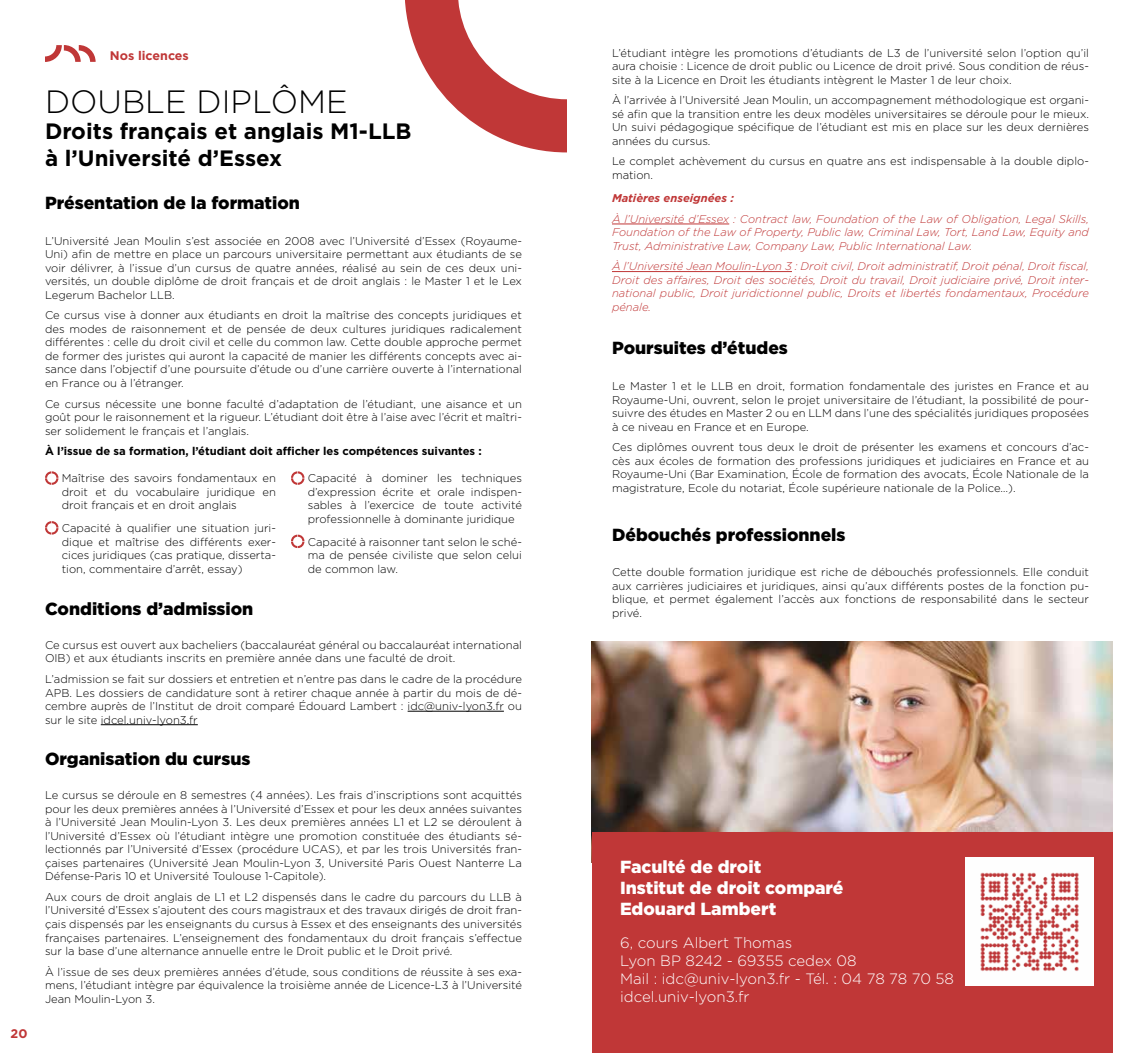
<style>
.page{position:relative;width:1134px;height:1053px;background:#fff}
.page>*{position:absolute;margin:0;border:0;box-sizing:border-box;transform-origin:0 0}
.t1{font:300 32.25px "Gotham";color:#000}
.t2{font:700 22.25px/26.6px "Gotham";color:#000}
.t3{font:900 17.5px "Gotham";color:#000}
.t4{font:900 17.5px/21px "Gotham";color:#fff}
.t5{font:300 15px/18px "Gotham";color:#fff}
.t6{font:700 12.5px "Gotham";color:#c03737}
.t7{font:300 11.25px/13.5px "Gotham";color:#000;text-align:justify}
.t8{font:italic 300 11.25px/13.5px "Gotham";color:#c03737;text-align:justify}
.t9{font:700 11.25px "Gotham";color:#000}
.t10{font:italic 700 11.25px "Gotham";color:#c03737}
</style>
<div class="page">
<img style="left:592px;top:641px;width:521px;height:191px">
<div style="left:592px;top:832px;width:521px;height:220px;background:#c03737"></div>
<svg style="left:45px;top:45px;width:51px;height:17px"></svg>
<svg style="left:405px;top:0;width:162px;height:152px"></svg>
<hr style="left:408px;top:710px;width:96px;height:1px;background:#000">
<hr style="left:101px;top:724px;width:97px;height:1px;background:#000">
<hr style="left:612px;top:224px;width:117px;height:1px;background:#c03737">
<hr style="left:612px;top:271px;width:180px;height:1px;background:#c03737">
<img style="left:966px;top:857px;width:127px;height:128px">
<svg style="left:45px;top:471px;width:13px;height:14px"></svg>
<svg style="left:45px;top:521px;width:13px;height:13px"></svg>
<svg style="left:291px;top:471px;width:13px;height:14px"></svg>
<svg style="left:291px;top:534px;width:13px;height:14px"></svg>
<p class="t6" style="left:11px;top:1025px;width:18px">20</p>
<p class="t6" style="left:110px;top:48px;width:81px">Nos licences</p>
<h1 class="t1" style="left:45px;top:81px;width:304px">DOUBLE DIPLÔME</h1>
<h2 class="t2" style="left:45px;top:118px;width:368px">Droits français et anglais M1-LLB à l’Université d’Essex</h2>
<h3 class="t3" style="left:45px;top:191px;width:256px">Présentation de la formation</h3>
<p class="t7" style="left:45px;top:234px;width:478px">L’Université Jean Moulin s’est associée en 2008 avec l’Université d’Essex (Royaume-Uni) afin de mettre en place un parcours universitaire permettant aux étudiants de se voir délivrer, à l’issue d’un cursus de quatre années, réalisé au sein de ces deux uni&shy;versités, un double diplôme de droit français et de droit anglais : le Master 1 et le Lex Legerum Bachelor LLB.</p>
<p class="t7" style="left:45px;top:308px;width:478px">Ce cursus vise à donner aux étudiants en droit la maîtrise des concepts juridiques et des modes de raisonnement et de pensée de deux cultures juridiques radicalement différentes : celle du droit civil et celle du common law. Cette double approche permet de former des juristes qui auront la capacité de manier les différents concepts avec ai&shy;sance dans l’objectif d’une poursuite d’étude ou d’une carrière ouverte à l’international en France ou à l’étranger.</p>
<p class="t7" style="left:45px;top:396px;width:478px">Ce cursus nécessite une bonne faculté d’adaptation de l’étudiant, une aisance et un goût pour le raisonnement et la rigueur. L’étudiant doit être à l’aise avec l’écrit et maîtri&shy;ser solidement le français et l’anglais.</p>
<p class="t9" style="left:45px;top:443px;width:438px">À l’issue de sa formation, l’étudiant doit afficher les compétences suivantes :</p>
<p class="t7" style="left:62px;top:471px;width:216px">Maîtrise des savoirs fondamentaux en droit et du vocabulaire juridique en droit français et en droit anglais</p>
<p class="t7" style="left:62px;top:521px;width:216px">Capacité à qualifier une situation juri&shy;dique et maîtrise des différents exer&shy;cices juridiques (cas pratique, disserta&shy;tion, commentaire d’arrêt, essay)</p>
<h3 class="t3" style="left:45px;top:596px;width:210px">Conditions d’admission</h3>
<p class="t7" style="left:308px;top:471px;width:216px">Capacité à dominer les techniques d’expression écrite et orale indispen&shy;sables à l’exercice de toute activité professionnelle à dominante juridique</p>
<p class="t7" style="left:308px;top:534px;width:216px">Capacité à raisonner tant selon le sché&shy;ma de pensée civiliste que selon celui de common law.</p>
<p class="t7" style="left:45px;top:638px;width:478px">Ce cursus est ouvert aux bacheliers (baccalauréat général ou baccalauréat international<br>OIB) et aux étudiants inscrits en première année dans une faculté de droit.</p>
<p class="t7" style="left:45px;top:672px;width:478px">L’admission se fait sur dossiers et entretien et n’entre pas dans le cadre de la procédure APB. Les dossiers de candidature sont à retirer chaque année à partir du mois de dé&shy;cembre auprès de l’Institut de droit comparé Édouard Lambert : idc@univ-lyon3.fr ou sur le site idcel.univ-lyon3.fr</p>
<h3 class="t3" style="left:45px;top:746px;width:207px">Organisation du cursus</h3>
<p class="t7" style="left:45px;top:788px;width:478px">Le cursus se déroule en 8 semestres (4 années). Les frais d’inscriptions sont acquittés pour les deux premières années à l’Université d’Essex et pour les deux années suivantes à l’Université Jean Moulin-Lyon 3. Les deux premières années L1 et L2 se déroulent à l’Université d’Essex où l’étudiant intègre une promotion constituée des étudiants sé&shy;lectionnés par l’Université d’Essex (procédure UCAS), et par les trois Universités fran&shy;çaises partenaires (Université Jean Moulin-Lyon 3, Université Paris Ouest Nanterre La Défense-Paris 10 et Université Toulouse 1-Capitole).</p>
<p class="t7" style="left:45px;top:889px;width:478px">Aux cours de droit anglais de L1 et L2 dispensés dans le cadre du parcours du LLB à l’Université d’Essex s’ajoutent des cours magistraux et des travaux dirigés de droit fran&shy;çais dispensés par les enseignants du cursus à Essex et des enseignants des universités françaises partenaires. L’enseignement des fondamentaux du droit français s’effectue sur la base d’une alternance annuelle entre le Droit public et le Droit privé.</p>
<p class="t7" style="left:45px;top:964px;width:478px">À l’issue de ses deux premières années d’étude, sous conditions de réussite à ses exa&shy;mens, l’étudiant intègre par équivalence la troisième année de Licence-L3 à l’Université Jean Moulin-Lyon 3.</p>
<p class="t7" style="left:612px;top:45px;width:478px">L’étudiant intègre les promotions d’étudiants de L3 de l’université selon l’option qu’il aura choisie : Licence de droit public ou Licence de droit privé. Sous condition de réus&shy;site à la Licence en Droit les étudiants intègrent le Master 1 de leur choix.</p>
<p class="t7" style="left:612px;top:93px;width:478px">À l’arrivée à l’Université Jean Moulin, un accompagnement méthodologique est organi&shy;sé afin que la transition entre les deux modèles universitaires se déroule pour le mieux.<br>Un suivi pédagogique spécifique de l’étudiant est mis en place sur les deux dernières années du cursus.</p>
<p class="t7" style="left:612px;top:154px;width:478px">Le complet achèvement du cursus en quatre ans est indispensable à la double diplo&shy;mation.</p>
<p class="t10" style="left:612px;top:191px;width:124px">Matières enseignées :</p>
<p class="t8" style="left:612px;top:212px;width:478px">À l’Université d’Essex : Contract law, Foundation of the Law of Obligation, Legal Skills, Foundation of the Law of Property, Public law, Criminal Law, Tort, Land Law, Equity and Trust, Administrative Law, Company Law, Public International Law.</p>
<p class="t8" style="left:612px;top:259px;width:478px">À l’Université Jean Moulin-Lyon 3 : Droit civil, Droit administratif, Droit pénal, Droit fiscal, Droit des affaires, Droit des sociétés, Droit du travail, Droit judiciaire privé, Droit inter&shy;national public, Droit juridictionnel public, Droits et libertés fondamentaux, Procédure pénale.</p>
<h3 class="t3" style="left:612px;top:336px;width:177px">Poursuites d’études</h3>
<p class="t7" style="left:612px;top:379px;width:478px">Le Master 1 et le LLB en droit, formation fondamentale des juristes en France et au Royaume-Uni, ouvrent, selon le projet universitaire de l’étudiant, la possibilité de pour&shy;suivre des études en Master 2 ou en LLM dans l’une des spécialités juridiques proposées à ce niveau en France et en Europe.</p>
<p class="t7" style="left:612px;top:440px;width:478px">Ces diplômes ouvrent tous deux le droit de présenter les examens et concours d’ac&shy;cès aux écoles de formation des professions juridiques et judiciaires en France et au Royaume-Uni (Bar Examination, École de formation des avocats, École Nationale de la magistrature, Ecole du notariat, École supérieure nationale de la Police…).</p>
<h3 class="t3" style="left:612px;top:522px;width:235px">Débouchés professionnels</h3>
<p class="t7" style="left:612px;top:565px;width:478px">Cette double formation juridique est riche de débouchés professionnels. Elle conduit aux carrières judiciaires et juridiques, ainsi qu’aux différents postes de la fonction pu&shy;blique, et permet également l’accès aux fonctions de responsabilité dans le secteur privé.</p>
<h3 class="t4" style="left:620px;top:856px;width:225px">Faculté de droit<br>Institut de droit comparé<br>Edouard Lambert</h3>
<h3 class="t5" style="left:620px;top:933px;width:335px">6, cours Albert Thomas<br>Lyon BP 8242 - 69355 cedex 08<br>Mail : idc@univ-lyon3.fr - Tél. : 04 78 78 70 58 idcel.univ-lyon3.fr</h3>
</div>
